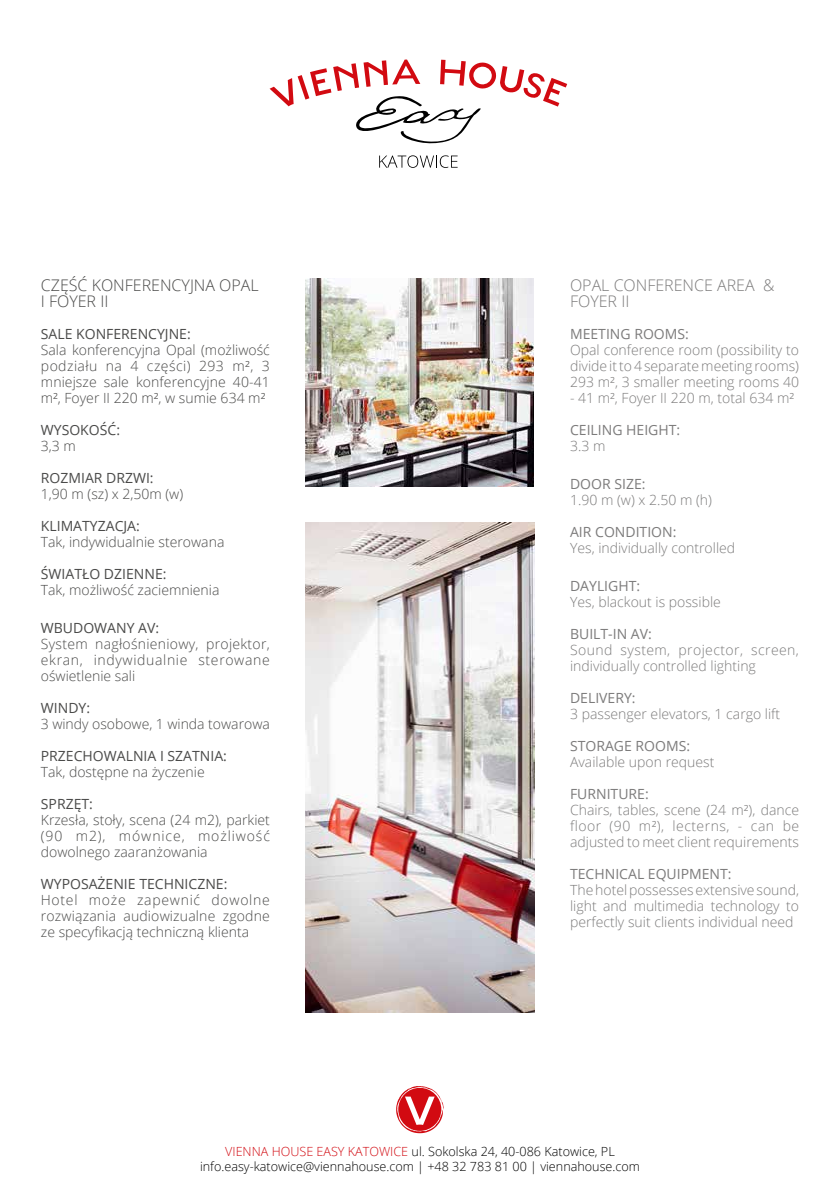
<style>
.page{position:relative;width:840px;height:1191px;background:#fff}
.page>*{position:absolute;margin:0;border:0;box-sizing:border-box;transform-origin:0 0}
.t1{font:300 16px/16px "Open Sans";color:#4a4a49}
.t2{font:300 16px/16px "Open Sans";color:#7c7b7b}
.t3{font:300 14px/16px "Open Sans";color:#7c7b7b;text-align:justify}
.t4{font:300 14px/16px "Open Sans";color:#4a4a49;text-align:justify}
.t5{font:14px "Open Sans";color:#4a4a49}
.t6{font:14px "Open Sans";color:#7c7b7b}
.t7{font:300 12.6px/15.2px "Open Sans";color:#000;text-align:center}
.s1{color:#d20a11}
</style>
<div class="page">
<svg style="left:396px;top:1086px;width:48px;height:47px"></svg>
<svg style="left:379px;top:155px;width:78px;height:13px"></svg>
<svg style="left:269px;top:60px;width:298px;height:84px"></svg>
<img style="left:305px;top:278px;width:228px;height:208px">
<img style="left:305px;top:522px;width:229px;height:490px">
<p class="t1" style="left:41px;top:276px;width:219px">CZĘŚĆ KONFERENCYJNA OPAL<br>I FOYER II</p>
<p class="t5" style="left:41px;top:324px;width:151px">SALE KONFERENCYJNE:</p>
<p class="t4" style="left:41px;top:341px;width:230px">Sala konferencyjna Opal (możliwość podziału na 4 części) 293 m², 3 mniejsze sale konferencyjne 40-41 m², Foyer II 220 m², w sumie 634 m²</p>
<p class="t5" style="left:41px;top:420px;width:81px">WYSOKOŚĆ:</p>
<p class="t4" style="left:41px;top:437px;width:37px">3,3 m</p>
<p class="t5" style="left:41px;top:468px;width:114px">ROZMIAR DRZWI:</p>
<p class="t4" style="left:41px;top:485px;width:144px">1,90 m (sz) x 2,50m (w)</p>
<p class="t5" style="left:41px;top:516px;width:100px">KLIMATYZACJA:</p>
<p class="t4" style="left:41px;top:533px;width:185px">Tak, indywidualnie sterowana</p>
<p class="t5" style="left:41px;top:564px;width:127px">ŚWIATŁO DZIENNE:</p>
<p class="t4" style="left:41px;top:581px;width:180px">Tak, możliwość zaciemnienia</p>
<p class="t5" style="left:41px;top:618px;width:120px">WBUDOWANY AV:</p>
<p class="t4" style="left:41px;top:635px;width:230px">System nagłośnieniowy, projektor, ekran, indywidualnie sterowane oświetlenie sali</p>
<p class="t5" style="left:41px;top:698px;width:51px">WINDY:</p>
<p class="t4" style="left:41px;top:715px;width:230px">3 windy osobowe, 1 winda towarowa</p>
<p class="t5" style="left:41px;top:746px;width:187px">PRZECHOWALNIA I SZATNIA:</p>
<p class="t4" style="left:41px;top:763px;width:165px">Tak, dostępne na życzenie</p>
<p class="t5" style="left:41px;top:794px;width:54px">SPRZĘT:</p>
<p class="t4" style="left:41px;top:811px;width:230px">Krzesła, stoły, scena (24 m2), parkiet (90 m2), mównice, możliwość dowolnego zaaranżowania</p>
<p class="t5" style="left:41px;top:874px;width:188px">WYPOSAŻENIE TECHNICZNE:</p>
<p class="t4" style="left:41px;top:891px;width:230px">Hotel może zapewnić dowolne rozwiązania audiowizualne zgodne ze specyfikacją techniczną klienta</p>
<p class="t2" style="left:569px;top:276px;width:206px">OPAL CONFERENCE AREA &amp;<br>FOYER II</p>
<p class="t6" style="left:569px;top:324px;width:120px">MEETING ROOMS:</p>
<p class="t3" style="left:569px;top:341px;width:230px">Opal conference room (possibility to divide it to 4 separate meeting rooms)<br>293 m², 3 smaller meeting rooms 40</p>
<p class="t3" style="left:569px;top:389px;width:225px">- 41 m², Foyer II 220 m, total 634 m²</p>
<p class="t6" style="left:569px;top:420px;width:112px">CEILING HEIGHT:</p>
<p class="t3" style="left:569px;top:437px;width:37px">3.3 m</p>
<p class="t6" style="left:569px;top:474px;width:77px">DOOR SIZE:</p>
<p class="t3" style="left:569px;top:491px;width:143px">1.90 m (w) x 2.50 m (h)</p>
<p class="t6" style="left:569px;top:522px;width:108px">AIR CONDITION:</p>
<p class="t3" style="left:569px;top:539px;width:166px">Yes, individually controlled</p>
<p class="t6" style="left:569px;top:576px;width:72px">DAYLIGHT:</p>
<p class="t3" style="left:569px;top:593px;width:152px">Yes, blackout is possible</p>
<p class="t6" style="left:569px;top:624px;width:83px">BUILT-IN AV:</p>
<p class="t3" style="left:569px;top:641px;width:230px">Sound system, projector, screen, individually controlled lighting</p>
<p class="t6" style="left:569px;top:688px;width:67px">DELIVERY:</p>
<p class="t3" style="left:569px;top:705px;width:211px">3 passenger elevators, 1 cargo lift</p>
<p class="t6" style="left:569px;top:736px;width:121px">STORAGE ROOMS:</p>
<p class="t3" style="left:569px;top:753px;width:146px">Available upon request</p>
<p class="t6" style="left:569px;top:784px;width:80px">FURNITURE:</p>
<p class="t3" style="left:569px;top:801px;width:230px">Chairs, tables, scene (24 m²), dance floor (90 m²), lecterns, - can be adjusted to meet client requirements</p>
<p class="t6" style="left:569px;top:864px;width:163px">TECHNICAL EQUIPMENT:</p>
<p class="t3" style="left:569px;top:881px;width:230px">The hotel possesses extensive sound, light and multimedia technology to perfectly suit clients individual need</p>
<p class="t7" style="left:200px;top:1143px;width:441px"><span class="s1">VIENNA HOUSE EASY KATOWICE</span> ul. Sokolska 24, 40-086 Katowice, PL info.easy-katowice@viennahouse.com | +48 32 783 81 00 | viennahouse.com</p>
</div>
